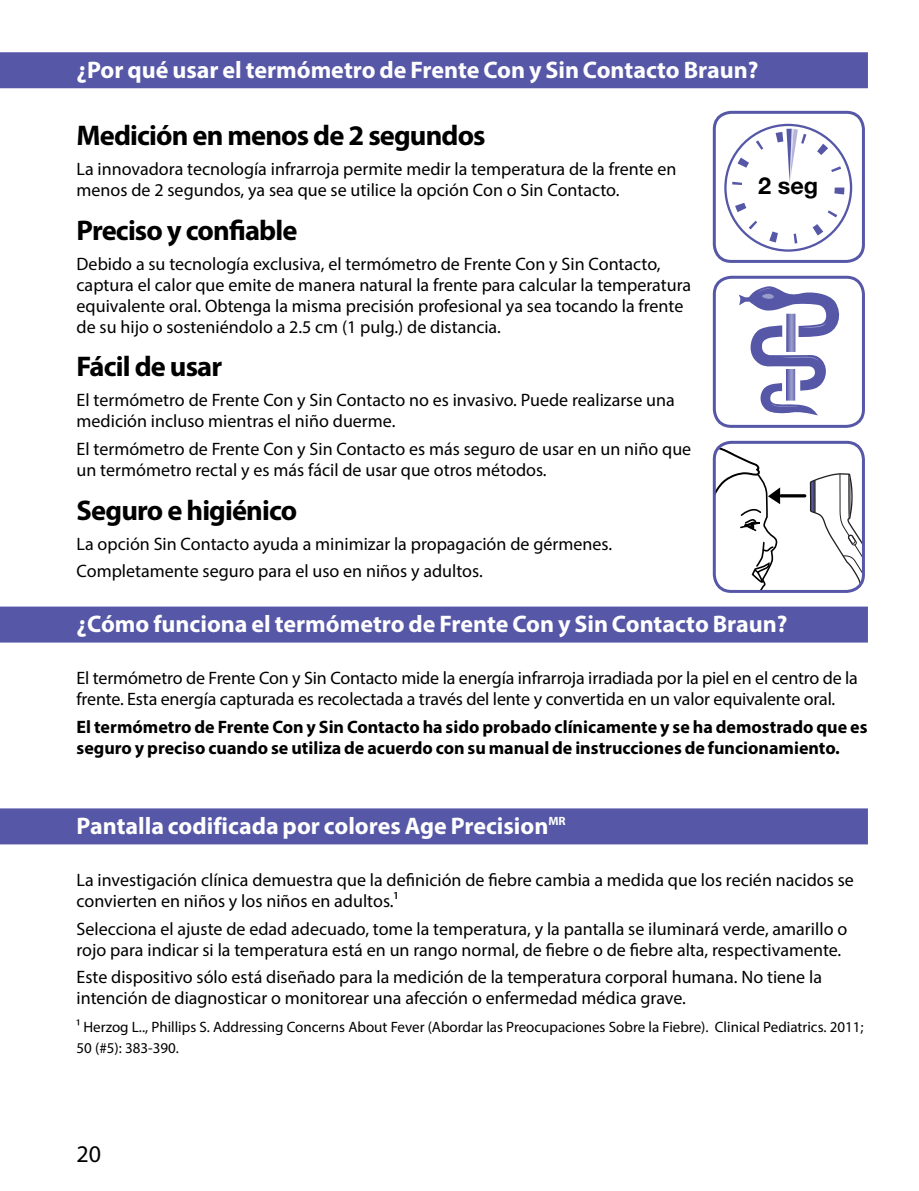
<style>
.page{position:relative;width:919px;height:1191px;background:#fff}
.page>*{position:absolute;margin:0;border:0;box-sizing:border-box;transform-origin:0 0}
.t1{font:700 28.5px "Myriad Pro";letter-spacing:-.03em;color:#000}
.t2{font:700 24px "Myriad Pro";color:#fff}
.t3{font:24px "Myriad Pro";color:#000}
.t4{font:700 23.4px "Helvetica Neue";color:#000}
.t5{font:18px/21px "Myriad Pro";color:#000}
.t6{font:700 18px/21px "Myriad Pro";color:#000}
.t7{font:15px/21px "Myriad Pro";color:#000}
</style>
<div class="page">
<div style="left:0;top:52px;width:867px;height:36px;background:#5658a7"></div>
<div style="left:0;top:606px;width:867px;height:36px;background:#5658a7"></div>
<div style="left:0;top:808px;width:867px;height:36px;background:#5658a7"></div>
<svg style="left:724px;top:124px;width:128px;height:128px"></svg>
<div style="left:712px;top:111px;width:152px;height:152px;border:3px solid #5658a7;border-radius:17px"></div>
<svg style="left:739px;top:286px;width:100px;height:129px"></svg>
<div style="left:712px;top:276px;width:152px;height:152px;border:3px solid #5658a7;border-radius:17px"></div>
<svg style="left:809px;top:473px;width:54px;height:118px"></svg>
<svg style="left:716px;top:445px;width:64px;height:144px"></svg>
<hr style="left:780px;top:494px;width:24px;height:3px;background:#000">
<div style="left:712px;top:441px;width:152px;height:152px;border:3px solid #5658a7;border-radius:17px"></div>
<h2 class="t2" style="left:77px;top:58px;width:683px">¿Por qué usar el termómetro de Frente Con y Sin Contacto Braun?</h2>
<h1 class="t1" style="left:77px;top:121px;width:410px">Medición en menos de 2 segundos</h1>
<p class="t5" style="left:77px;top:159px;width:601px">La innovadora tecnología infrarroja permite medir la temperatura de la frente en menos de 2 segundos, ya sea que se utilice la opción Con o Sin Contacto .</p>
<h1 class="t1" style="left:77px;top:216px;width:222px">Preciso y confiable</h1>
<p class="t5" style="left:77px;top:254px;width:616px">Debido a su tecnología exclusiva, el termómetro de Frente Con y Sin Contacto, captura el calor que emite de manera natural la frente para calcular la temperatura equivalente oral . Obtenga la misma precisión profesional ya sea tocando la frente de su hijo o sosteniéndolo a 2 .5 cm (1 pulg .) de distancia .</p>
<h1 class="t1" style="left:77px;top:352px;width:147px">Fácil de usar</h1>
<p class="t5" style="left:77px;top:390px;width:599px">El termómetro de Frente Con y Sin Contacto no es invasivo . Puede realizarse una medición incluso mientras el niño duerme .</p>
<p class="t5" style="left:77px;top:439px;width:616px">El termómetro de Frente Con y Sin Contacto es más seguro de usar en un niño que un termómetro rectal y es más fácil de usar que otros métodos .</p>
<h1 class="t1" style="left:77px;top:495px;width:222px">Seguro e higiénico</h1>
<p class="t5" style="left:77px;top:530px;width:537px;line-height:27.9px">La opción Sin Contacto ayuda a minimizar la propagación de gérmenes .<br>Completamente seguro para el uso en niños y adultos .</p>
<h2 class="t2" style="left:77px;top:612px;width:712px">¿Cómo funciona el termómetro de Frente Con y Sin Contacto Braun?</h2>
<p class="t5" style="left:77px;top:668px;width:782px">El termómetro de Frente Con y Sin Contacto mide la energía infrarroja irradiada por la piel en el centro de la frente . Esta energía capturada es recolectada a través del lente y convertida en un valor equivalente oral .</p>
<p class="t6" style="left:77px;top:716px;width:792px">El termómetro de Frente Con y Sin Contacto ha sido probado clínicamente y se ha demostrado que es seguro y preciso cuando se utiliza de acuerdo con su manual de instrucciones de funcionamiento.</p>
<p class="t4" style="left:758px;top:178px;width:61px">2 seg</p>
<h2 class="t2" style="left:77px;top:814px;width:490px">Pantalla codificada por colores Age Precision<sup>MR</sup></h2>
<p class="t5" style="left:77px;top:869px;width:778px">La investigación clínica demuestra que la definición de fiebre cambia a medida que los recién nacidos se convierten en niños y los niños en adultos .1</p>
<p class="t5" style="left:77px;top:918px;width:772px">Selecciona el ajuste de edad adecuado, tome la temperatura, y la pantalla se iluminará verde, amarillo o rojo para indicar si la temperatura está en un rango normal, de fiebre o de fiebre alta, respectivamente .</p>
<p class="t5" style="left:77px;top:967px;width:747px">Este dispositivo sólo está diseñado para la medición de la temperatura corporal humana . No tiene la intención de diagnosticar o monitorear una afección o enfermedad médica grave .</p>
<p class="t7" style="left:77px;top:1017px;width:788px">1 Herzog L . ., Phillips S . Addressing Concerns About Fever (Abordar las Preocupaciones Sobre la Fiebre) . Clinical Pediatrics . 2011;<br>50 (#5): 383-390 .</p>
<h2 class="t3" style="left:77px;top:1141px;width:26px">20</h2>
</div>
